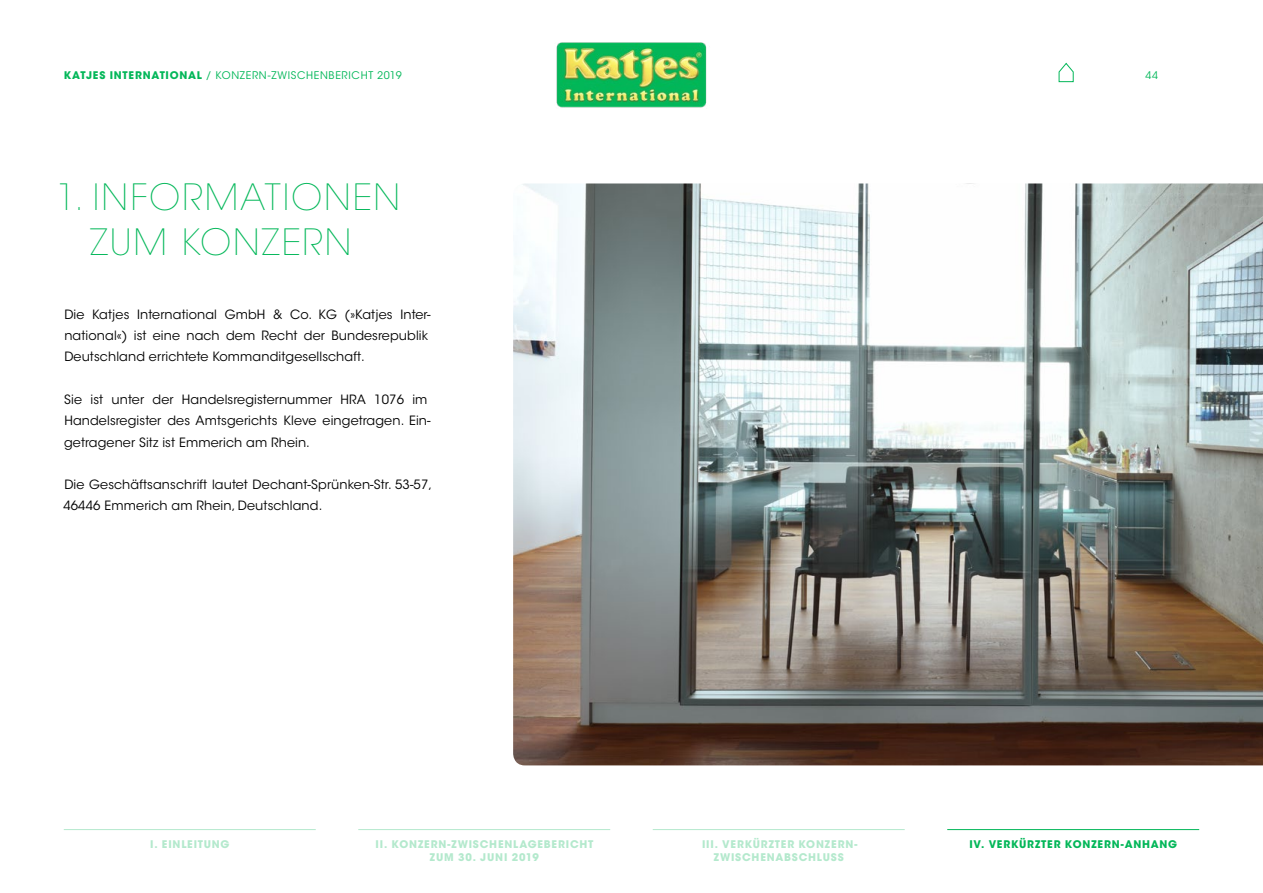
<style>
.page{position:relative;width:1263px;height:893px;background:#fff}
.page>*{position:absolute;margin:0;border:0;box-sizing:border-box;transform-origin:0 0}
.Headline_1-99{font:200 36px/45px "ITC Avant Garde Std";letter-spacing:.055em;color:#03b759;text-align:center}
.Body_Copy{font:12.75px/21.3px "ITC Avant Garde Std";letter-spacing:.01em;color:#000}
.t1{font:700 10.5px/13.2px "ITC Avant Garde Std";letter-spacing:.08em;color:#b4e9cd;text-align:center}
.t2{font:10.5px "ITC Avant Garde Std";letter-spacing:.06em;color:#03b759}
.t3{font:700 10.5px "ITC Avant Garde Std";letter-spacing:.075em;color:#03b759}
.s1{font-weight:700}
</style>
<div class="page">
<img style="left:513px;top:183px;width:750px;height:582px">
<img style="left:556px;top:42px;width:151px;height:66px">
<hr style="left:64px;top:829px;width:252px;height:1px;background:#b4e9cd">
<hr style="left:653px;top:829px;width:252px;height:1px;background:#b4e9cd">
<hr style="left:358px;top:829px;width:252px;height:1px;background:#b4e9cd">
<hr style="left:947px;top:829px;width:252px;height:1px;background:#03b759">
<svg style="left:1058px;top:62px;width:16px;height:20px"></svg>
<p class="t2" style="left:64px;top:68px;width:339px"><span class="s1">KATJES INTERNATIONAL</span> / KONZERN-ZWISCHENBERICHT 2019</p>
<p class="Headline_1-99" style="left:56px;top:176px;width:345px">1. INFORMATIONEN<br>ZUM KONZERN</p>
<p class="Body_Copy" style="left:64px;top:304px;width:368px">Die Katjes International GmbH &amp; Co. KG (»Katjes Inter&shy;national«) ist eine nach dem Recht der Bundesrepublik<br>Deutschland errichtete Kommanditgesellschaft.</p>
<p class="Body_Copy" style="left:64px;top:389px;width:368px">Sie ist unter der Handelsregisternummer HRA 1076 im<br>Handelsregister des Amtsgerichts Kleve eingetragen. Ein&shy;getragener Sitz ist Emmerich am Rhein.</p>
<p class="Body_Copy" style="left:63px;top:474px;width:370px">Die Geschäftsanschrift lautet Dechant-Sprünken-Str. 53-57,<br>46446 Emmerich am Rhein, Deutschland.</p>
<p class="t2" style="left:1145px;top:68px;width:14px">44</p>
<p class="t1" style="left:150px;top:837px;width:81px">I. EINLEITUNG</p>
<p class="t1" style="left:702px;top:837px;width:157px">III. VERKÜRZTER KONZERN-<br>ZWISCHENABSCHLUSS</p>
<p class="t1" style="left:376px;top:837px;width:219px">II. KONZERN-ZWISCHENLAGEBERICHT<br>ZUM 30. JUNI 2019</p>
<p class="t3" style="left:969px;top:837px;width:209px">IV. VERKÜRZTER KONZERN-ANHANG</p>
</div>
